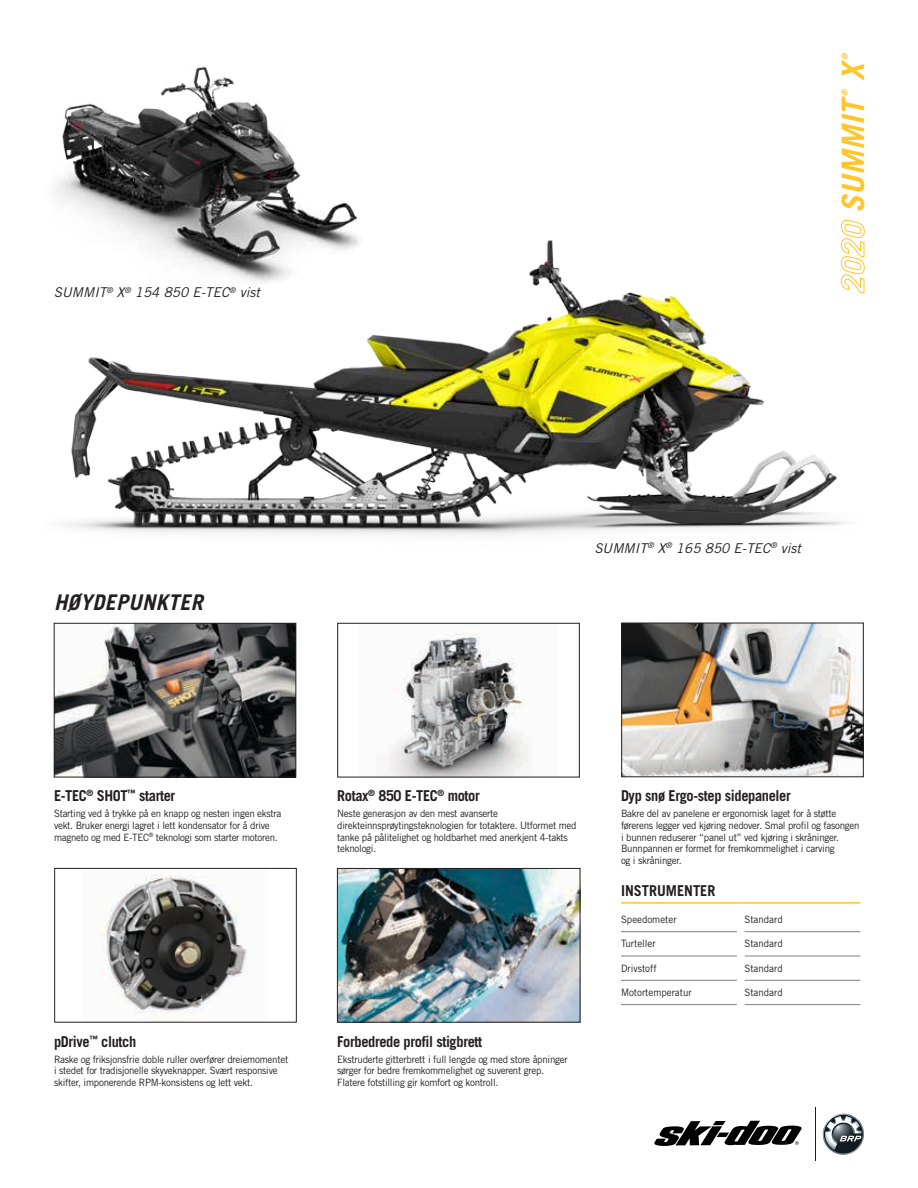
<style>
.page{position:relative;width:918px;height:1188px;background:#fff}
.page>*{position:absolute;margin:0;border:0;box-sizing:border-box;transform-origin:0 0}
.t1{font:italic 700 30.9px "Trade Gothic LT Std";color:#ffc52d}
.t2{font:italic 700 21.6px "Trade Gothic LT Std";letter-spacing:.02em;color:#231f20}
.t3{font:700 15px "Trade Gothic LT Std";letter-spacing:-.025em;color:#231f20;scale:.96 1}
.t4{font:700 15px "Trade Gothic LT Std";color:#231f20;scale:.96 1}
.t5{font:italic 13.5px "Trade Gothic LT Std";color:#231f20}
.t6{font:10.2px/11.6px "Trade Gothic LT Std";letter-spacing:-.025em;color:#231f20;scale:.96 1}
.t7{font:10.2px "Trade Gothic LT Std";color:#231f20;scale:.96 1}
.t8{font:italic 700 7.8px "Trade Gothic LT Std";color:#ffc52d}
</style>
<div class="page">
<img style="left:53px;top:225px;width:811px;height:500px">
<img style="left:53px;top:66px;width:313px;height:221px">
<img style="left:56px;top:625px;width:238px;height:150px">
<div style="left:54px;top:623px;width:242px;height:154px;border:1px solid #231f20"></div>
<img style="left:359px;top:625px;width:199px;height:150px">
<div style="left:338px;top:623px;width:242px;height:154px;border:1px solid #231f20"></div>
<img style="left:623px;top:625px;width:239px;height:150px">
<div style="left:621px;top:623px;width:243px;height:154px;border:1px solid #231f20"></div>
<img style="left:100px;top:874px;width:148px;height:139px">
<div style="left:54px;top:868px;width:243px;height:154px;border:1px solid #231f20"></div>
<img style="left:339px;top:870px;width:239px;height:150px">
<div style="left:337px;top:868px;width:243px;height:154px;border:1px solid #231f20"></div>
<svg style="left:654px;top:1121px;width:148px;height:25px"></svg>
<hr style="left:816px;top:1107px;width:1px;height:54px;background:#231f20">
<svg style="left:822px;top:1113px;width:42px;height:42px"></svg>
<hr style="left:621px;top:902px;width:120px;height:2px;background:#ffc426">
<hr style="left:741px;top:902px;width:119px;height:2px;background:#ffc426">
<hr style="left:621px;top:931px;width:116px;height:1px;background:#808285">
<hr style="left:744px;top:931px;width:116px;height:1px;background:#808285">
<hr style="left:621px;top:956px;width:116px;height:1px;background:#808285">
<hr style="left:744px;top:956px;width:116px;height:1px;background:#808285">
<hr style="left:621px;top:980px;width:116px;height:1px;background:#808285">
<hr style="left:744px;top:980px;width:116px;height:1px;background:#808285">
<hr style="left:621px;top:1004px;width:116px;height:1px;background:#808285">
<hr style="left:744px;top:1004px;width:116px;height:1px;background:#808285">
<svg style="left:841px;top:219px;width:24px;height:75px"></svg>
<h3 class="t5" style="left:54px;top:284px;width:207px">SUMMIT<sup>®</sup> X<sup>®</sup> 154 850 E-TEC<sup>®</sup> vist</h3>
<p class="t8" style="left:840px;top:60px;width:9px;rotate:-90deg">®</p>
<h1 class="t1" style="left:834px;top:81px;width:23px;rotate:-90deg">X</h1>
<p class="t8" style="left:840px;top:96px;width:9px;rotate:-90deg">®</p>
<h1 class="t1" style="left:834px;top:213px;width:119px;rotate:-90deg">SUMMIT</h1>
<h2 class="t2" style="left:54px;top:589px;width:150px">HØYDEPUNKTER</h2>
<h3 class="t5" style="left:594px;top:540px;width:208px">SUMMIT<sup>®</sup> X<sup>®</sup> 165 850 E-TEC<sup>®</sup> vist</h3>
<h3 class="t3" style="left:54px;top:787px;width:128px">E-TEC<sup>®</sup> SHOT<sup>™</sup> starter</h3>
<p class="t6" style="left:54px;top:808px;width:238px">Starting ved å trykke på en knapp og nesten ingen ekstra vekt. Bruker energi lagret i lett kondensator for å drive magneto og med E-TEC<sup>®</sup> teknologi som starter motoren.</p>
<h3 class="t3" style="left:54px;top:1032px;width:87px">pDrive<sup>™</sup> clutch</h3>
<p class="t6" style="left:54px;top:1053px;width:246px">Raske og friksjonsfrie doble ruller overfører dreiemomentet i stedet for tradisjonelle skyveknapper. Svært responsive skifter, imponerende RPM-konsistens og lett vekt.</p>
<h3 class="t3" style="left:337px;top:787px;width:150px">Rotax<sup>®</sup> 850 E-TEC<sup>®</sup> motor</h3>
<p class="t6" style="left:337px;top:808px;width:251px">Neste generasjon av den mest avanserte direkteinnsprøytingsteknologien for totaktere. Utformet med tanke på pålitelighet og holdbarhet med anerkjent 4-takts teknologi.</p>
<h3 class="t3" style="left:337px;top:1032px;width:153px">Forbedrede profil stigbrett</h3>
<p class="t6" style="left:337px;top:1053px;width:242px">Ekstruderte gitterbrett i full lengde og med store åpninger sørger for bedre fremkommelighet og suverent grep.<br>Flatere fotstilling gir komfort og kontroll.</p>
<h3 class="t3" style="left:621px;top:787px;width:178px">Dyp snø Ergo-step sidepaneler</h3>
<p class="t6" style="left:621px;top:808px;width:250px">Bakre del av panelene er ergonomisk laget for å støtte førerens legger ved kjøring nedover. Smal profil og fasongen i bunnen reduserer “panel ut” ved kjøring i skråninger.<br>Bunnpannen er formet for fremkommelighet i carving<br>og i skråninger.</p>
<h3 class="t4" style="left:621px;top:882px;width:100px">INSTRUMENTER</h3>
<p class="t7" style="left:621px;top:913px;width:59px">Speedometer</p>
<p class="t7" style="left:744px;top:913px;width:41px">Standard</p>
<p class="t7" style="left:621px;top:938px;width:38px">Turteller</p>
<p class="t7" style="left:744px;top:938px;width:41px">Standard</p>
<p class="t7" style="left:621px;top:962px;width:39px">Drivstoff</p>
<p class="t7" style="left:744px;top:962px;width:41px">Standard</p>
<p class="t7" style="left:621px;top:986px;width:75px">Motortemperatur</p>
<p class="t7" style="left:744px;top:986px;width:41px">Standard</p>
</div>
